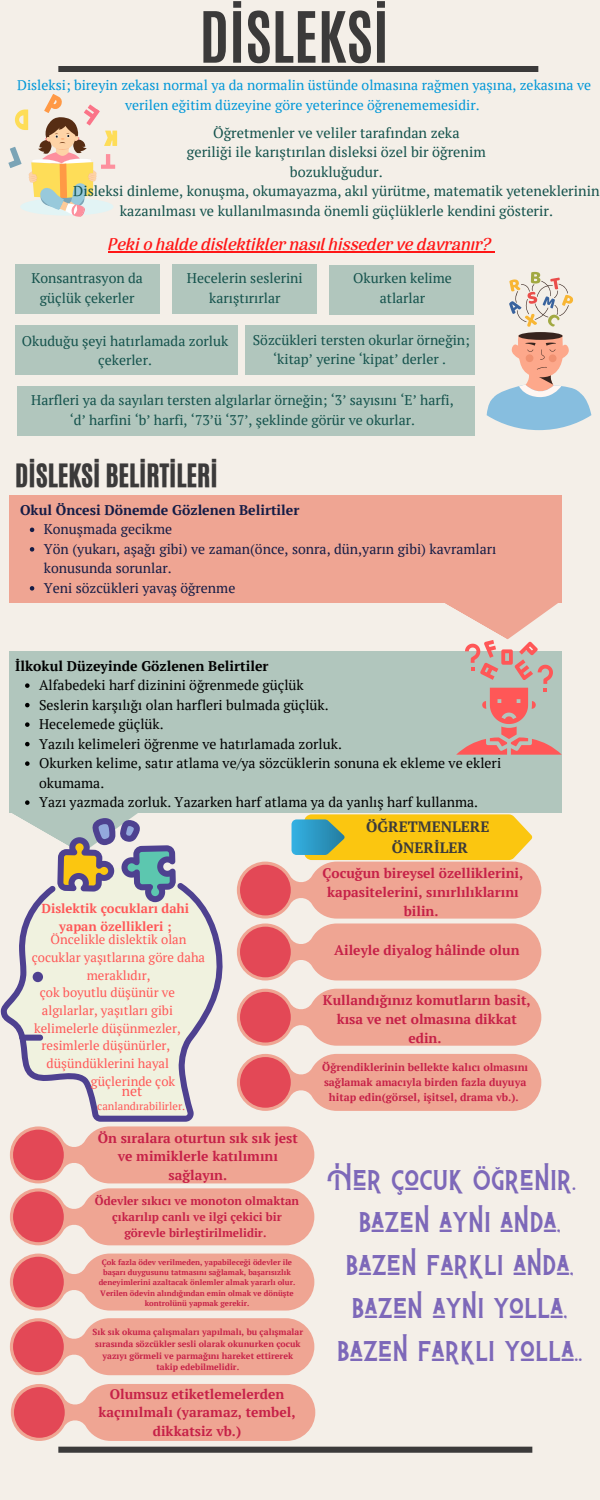
<style>
.page{position:relative;width:600px;height:1500px;background:#f4efe8}
.page>*{position:absolute;margin:0;border:0;box-sizing:border-box;transform-origin:0 0}
.t1{font:700 60px "Antonio";color:#3b3a3a}
.t2{font:30.7px/42.8px "Badhorse";color:#7d68b9;text-align:center}
.t3{font:27px "CA Generated";color:#3b3a3a}
.t4{font:16.6px "CA Generated";color:#ff1616}
.t5{font:700 15px/21px "PT Serif";color:#3b3a3a;text-align:center}
.t6{font:14.4px/19.5px "PT Serif";color:#14524c;text-align:center}
.t7{font:14px/19.5px "PT Serif";color:#14524c;text-align:center}
.t8{font:14px/19.5px "PT Serif";color:#000}
.t9{font:14px/19.5px "PT Serif";color:#0097d8;text-align:center}
.t10{font:14px/19.5px "PT Serif";color:#141c46}
.t11{font:700 14px "PT Serif";color:#141c46}
.t12{font:700 14px "PT Serif";color:#000}
.t13{font:14px "PT Serif";color:#ff5757}
.t14{font:700 13.8px/18.8px "PT Serif";color:#c62148;text-align:center}
.t15{font:13px/18px "PT Serif";color:#ff5757;text-align:center}
.t16{font:700 13px/18px "PT Serif";color:#ff5757;text-align:center}
.t17{font:700 11.8px/15.8px "PT Serif";color:#c62148;text-align:center}
.t18{font:11px "PT Serif";color:#ff5757}
.t19{font:700 10.8px/15px "PT Serif";color:#c62148;text-align:center}
.t20{font:700 8.8px/11.7px "PT Serif";color:#c62148;text-align:center}
.t21{font:700 7.8px/10.4px "PT Serif";color:#c62148;text-align:center}
</style>
<div class="page">
<div style="left:9px;top:651px;width:553px;height:162px;background:#b1c6bd"></div>
<div style="left:9px;top:495px;width:553px;height:108px;background:#efa593"></div>
<div style="left:15px;top:264px;width:145px;height:50px;background:#b1c6bd"></div>
<div style="left:58px;top:66px;width:480px;height:6px;background:#3b3a3a"></div>
<div style="left:58px;top:1447px;width:474px;height:6px;background:#3b3a3a"></div>
<svg style="left:8px;top:94px;width:109px;height:123px"></svg>
<div style="left:519px;top:332px;width:44px;height:8px;background:#37241e;border-radius:50%"></div>
<svg style="left:487px;top:335px;width:104px;height:95px"></svg>
<svg style="left:509px;top:272px;width:64px;height:55px"></svg>
<div style="left:172px;top:264px;width:145px;height:50px;background:#b1c6bd"></div>
<div style="left:329px;top:265px;width:145px;height:49px;background:#b1c6bd"></div>
<div style="left:15px;top:325px;width:223px;height:50px;background:#b1c6bd"></div>
<div style="left:245px;top:325px;width:229px;height:50px;background:#b1c6bd"></div>
<div style="left:17px;top:387px;width:458px;height:49px;background:#b1c6bd"></div>
<svg style="left:445px;top:603px;width:117px;height:152px"></svg>
<svg style="left:0;top:883px;width:223px;height:239px;fill:#f0f2df"></svg>
<div style="left:19px;top:1035px;width:24px;height:6px;background:#4e4190;border-radius:3px"></div>
<div style="left:33px;top:972px;width:10px;height:10px;background:#4e4190;border-radius:50%"></div>
<svg style="left:9px;top:813px;width:167px;height:89px"></svg>
<svg style="left:237px;top:989px;width:304px;height:57px;background:#efae9d"></svg>
<div style="left:240px;top:992px;width:51px;height:51px;background:#e34856;border-radius:50%"></div>
<svg style="left:237px;top:1054px;width:304px;height:57px;background:#efae9d"></svg>
<div style="left:240px;top:1057px;width:51px;height:51px;background:#e34856;border-radius:50%"></div>
<svg style="left:10px;top:1126px;width:304px;height:119px;background:#efab9d"></svg>
<div style="left:13px;top:1192px;width:51px;height:50px;background:#e34856;border-radius:50%"></div>
<svg style="left:10px;top:1254px;width:304px;height:57px;background:#efae9e"></svg>
<div style="left:13px;top:1257px;width:51px;height:50px;background:#e34856;border-radius:50%"></div>
<svg style="left:10px;top:1318px;width:304px;height:57px;background:#efae9d"></svg>
<div style="left:13px;top:1321px;width:51px;height:51px;background:#e34856;border-radius:50%"></div>
<svg style="left:11px;top:1384px;width:304px;height:57px;background:#efae9d"></svg>
<div style="left:14px;top:1387px;width:51px;height:51px;background:#e34856;border-radius:50%"></div>
<svg style="left:237px;top:814px;width:304px;height:166px"></svg>
<svg style="left:25px;top:683px;width:5px;height:5px"></svg>
<svg style="left:25px;top:703px;width:5px;height:4px"></svg>
<svg style="left:25px;top:722px;width:5px;height:5px"></svg>
<svg style="left:25px;top:742px;width:5px;height:4px"></svg>
<svg style="left:25px;top:761px;width:5px;height:5px"></svg>
<svg style="left:25px;top:800px;width:5px;height:5px"></svg>
<hr style="left:108px;top:251px;width:383px;height:2px;background:#ff1616">
<svg style="left:30px;top:528px;width:4px;height:4px"></svg>
<svg style="left:30px;top:547px;width:4px;height:5px"></svg>
<svg style="left:30px;top:586px;width:4px;height:5px"></svg>
<h1 class="t1" style="left:200px;top:-8px;width:191px">DİSLEKSİ</h1>
<p class="t9" style="left:17px;top:75px;width:575px">Disleksi; bireyin zekası normal ya da normalin üstünde olmasına rağmen yaşına, zekasına ve verilen eğitim düzeyine göre yeterince öğrenememesidir.</p>
<p class="t6" style="left:73px;top:123px;width:528px">Öğretmenler ve veliler tarafından zeka<br>geriliği ile karıştırılan disleksi özel bir öğrenim<br>bozukluğudur.<br>Disleksi dinleme, konuşma, okumayazma, akıl yürütme, matematik yeteneklerinin kazanılması ve kullanılmasında önemli güçlüklerle kendini gösterir.</p>
<p class="t4" style="left:108px;top:232px;width:385px">Peki o halde dislektikler nasıl hisseder ve davranır?</p>
<p class="t7" style="left:31px;top:268px;width:113px">Konsantrasyon da güçlük çekerler</p>
<p class="t7" style="left:187px;top:268px;width:117px">Hecelerin seslerini karıştırırlar</p>
<p class="t7" style="left:353px;top:268px;width:100px">Okurken kelime atlarlar</p>
<p class="t7" style="left:22px;top:331px;width:208px">Okuduğu şeyi hatırlamada zorluk çekerler.</p>
<p class="t7" style="left:253px;top:330px;width:219px">Sözcükleri tersten okurlar örneğin; ‘kitap’ yerine ‘kipat’ derler .</p>
<p class="t7" style="left:31px;top:391px;width:424px">Harfleri ya da sayıları tersten algılarlar örneğin; ‘3’ sayısını ‘E’ harfi, ‘d’ harfini ‘b’ harfi, ‘73’ü ‘37’, şeklinde görür ve okurlar.</p>
<h3 class="t3" style="left:15px;top:455px;width:204px">DİSLEKSİ BELİRTİLERİ</h3>
<p class="t11" style="left:20px;top:500px;width:281px">Okul Öncesi Dönemde Gözlenen Belirtiler</p>
<p class="t10" style="left:44px;top:519px;width:454px">Konuşmada gecikme<br>Yön (yukarı, aşağı gibi) ve zaman(önce, sonra, dün,yarın gibi) kavramları konusunda sorunlar.<br>Yeni sözcükleri yavaş öğrenme</p>
<p class="t12" style="left:15px;top:656px;width:255px">İlkokul Düzeyinde Gözlenen Belirtiler</p>
<p class="t8" style="left:39px;top:675px;width:464px">Alfabedeki harf dizinini öğrenmede güçlük<br>Seslerin karşılığı olan harfleri bulmada güçlük.<br>Hecelemede güçlük.<br>Yazılı kelimeleri öğrenme ve hatırlamada zorluk.<br>Okurken kelime, satır atlama ve/ya sözcüklerin sonuna ek ekleme ve ekleri okumama.<br>Yazı yazmada zorluk. Yazarken harf atlama ya da yanlış harf kullanma.</p>
<p class="t16" style="left:41px;top:899px;width:149px">Dislektik çocukları dahi yapan özellikleri ;</p>
<p class="t15" style="left:32px;top:931px;width:175px">Öncelikle dislektik olan çocuklar yaşıtlarına göre daha meraklıdır,</p>
<p class="t15" style="left:40px;top:983px;width:137px">çok boyutlu düşünür ve</p>
<p class="t15" style="left:42px;top:1001px;width:133px">algılarlar, yaşıtları gibi</p>
<p class="t15" style="left:34px;top:1019px;width:148px">kelimelerle düşünmezler,</p>
<p class="t15" style="left:42px;top:1037px;width:130px">resimlerle düşünürler,</p>
<p class="t15" style="left:47px;top:1054px;width:124px">düşündüklerini hayal</p>
<p class="t15" style="left:91px;top:1072px;width:86px">güçlerinde çok</p>
<p class="t13" style="left:122px;top:1082px;width:22px">net</p>
<p class="t18" style="left:97px;top:1099px;width:90px">canlandırabilirler.</p>
<p class="t14" style="left:98px;top:1128px;width:202px">Ön sıralara oturtun sık sık jest ve mimiklerle katılımını sağlayın.</p>
<p class="t17" style="left:95px;top:1193px;width:206px">Ödevler sıkıcı ve monoton olmaktan çıkarılıp canlı ve ilgi çekici bir görevle birleştirilmelidir.</p>
<p class="t21" style="left:99px;top:1256px;width:198px">Çok fazla ödev verilmeden, yapabileceği ödevler ile başarı duygusunu tatmasını sağlamak, başarısızlık deneyimlerini azaltacak önlemler almak yararlı olur.<br>Verilen ödevin alındığından emin olmak ve dönüşte kontrolünü yapmak gerekir.</p>
<p class="t20" style="left:93px;top:1326px;width:212px">Sık sık okuma çalışmaları yapılmalı, bu çalışmalar sırasında sözcükler sesli olarak okunurken çocuk yazıyı görmeli ve parmağını hareket ettirerek takip edebilmelidir.</p>
<p class="t14" style="left:98px;top:1384px;width:199px">Olumsuz etiketlemelerden kaçınılmalı (yaramaz, tembel, dikkatsiz vb.)</p>
<p class="t5" style="left:366px;top:816px;width:125px">ÖĞRETMENLERE<br>ÖNERİLER</p>
<p class="t14" style="left:323px;top:864px;width:202px">Çocuğun bireysel özelliklerini, kapasitelerini, sınırlılıklarını bilin.</p>
<p class="t14" style="left:334px;top:940px;width:187px">Aileyle diyalog hâlinde olun</p>
<p class="t14" style="left:323px;top:991px;width:209px">Kullandığınız komutların basit, kısa ve net olmasına dikkat edin.</p>
<p class="t19" style="left:322px;top:1059px;width:207px">Öğrendiklerinin bellekte kalıcı olmasını sağlamak amacıyla birden fazla duyuya hitap edin(görsel, işitsel, drama vb.).</p>
<h2 class="t2" style="left:334px;top:1157px;width:250px">Her çocuk öğrenir. bazen aynı anda, bazen farklı anda, bazen aynı yolla, bazen farklı yolla..</h2>
</div>
